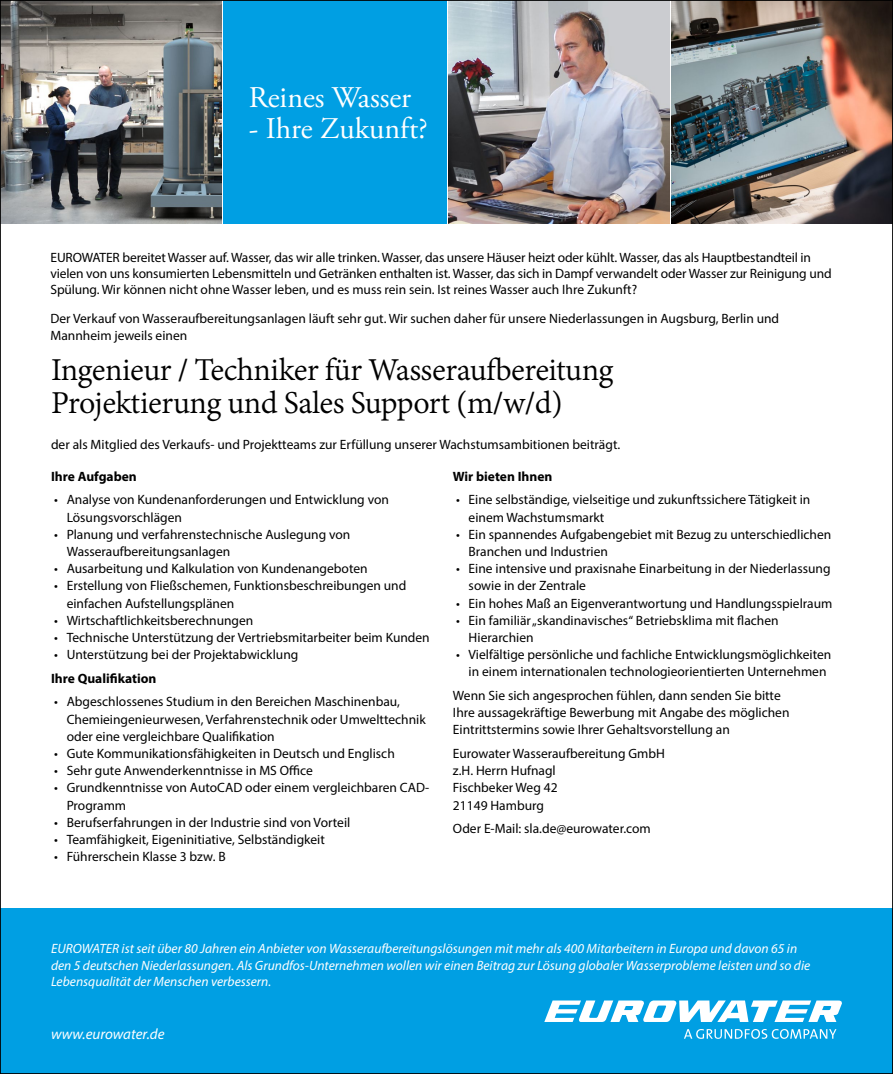
<style>
.page{position:relative;width:893px;height:1074px;background:#fff}
.page>*{position:absolute;margin:0;border:0;box-sizing:border-box;transform-origin:0 0}
.t1{font:34.5px "Adobe Devanagari";letter-spacing:-.015em;color:#000}
.t2{font:30px "Adobe Garamond Pro";color:#fff}
.t3{font:italic 15px "Myriad Pro";color:#fff}
.Text{font:13.5px/17.1px "Myriad Pro";color:#000}
.t4{font:italic 13.5px/16.2px "Myriad Pro";color:#fff}
.t5{font:700 13.5px "Myriad Pro";color:#000}
</style>
<div class="page">
<img style="left:2px;top:2px;width:219px;height:221px">
<img style="left:672px;top:2px;width:219px;height:221px">
<img style="left:449px;top:2px;width:221px;height:221px">
<div style="left:223px;top:0;width:223px;height:223px;background:#009fe3"></div>
<div style="left:0;top:908px;width:893px;height:165px;background:#009fe3"></div>
<svg style="left:684px;top:1029px;width:152px;height:9px"></svg>
<svg style="left:544px;top:1000px;width:298px;height:21px"></svg>
<p class="t2" style="left:249px;top:79px;width:164px">Reines Wasser</p>
<p class="t2" style="left:249px;top:111px;width:181px">- Ihre Zukunft?</p>
<p class="Text" style="left:51px;top:249px;width:783px;line-height:16.2px">EUROWATER bereitet Wasser auf. Wasser, das wir alle trinken. Wasser, das unsere Häuser heizt oder kühlt. Wasser, das als Hauptbestandteil in vielen von uns konsumierten Lebensmitteln und Getränken enthalten ist. Wasser, das sich in Dampf verwandelt oder Wasser zur Reinigung und<br>Spülung. Wir können nicht ohne Wasser leben, und es muss rein sein. Ist reines Wasser auch Ihre Zukunft?</p>
<p class="Text" style="left:51px;top:310px;width:730px;line-height:16.2px">Der Verkauf von Wasseraufbereitungsanlagen läuft sehr gut. Wir suchen daher für unsere Niederlassungen in Augsburg, Berlin und<br>Mannheim jeweils einen</p>
<p class="t1" style="left:51px;top:350px;width:564px">Ingenieur / Techniker für Wasseraufbereitung</p>
<p class="t1" style="left:51px;top:383px;width:513px">Projektierung und Sales Support (m/w/d)</p>
<p class="Text" style="left:51px;top:435px;width:571px">der als Mitglied des Verkaufs- und Projektteams zur Erfüllung unserer Wachstumsambitionen beiträgt.</p>
<h1 class="t5" style="left:51px;top:467px;width:87px">Ihre Aufgaben</h1>
<p class="Text" style="left:67px;top:491px;width:324px;text-indent:-13px">• Analyse von Kundenanforderungen und Entwicklung von<br>Lösungsvorschlägen</p>
<p class="Text" style="left:67px;top:525px;width:285px;text-indent:-13px">• Planung und verfahrenstechnische Auslegung von<br>Wasseraufbereitungsanlagen</p>
<p class="Text" style="left:54px;top:560px;width:315px">• Ausarbeitung und Kalkulation von Kundenangeboten</p>
<p class="Text" style="left:67px;top:577px;width:341px;text-indent:-13px">• Erstellung von Fließschemen, Funktionsbeschreibungen und einfachen Aufstellungsplänen</p>
<p class="Text" style="left:54px;top:611px;width:201px">• Wirtschaftlichkeitsberechnungen</p>
<p class="Text" style="left:54px;top:628px;width:377px">• Technische Unterstützung der Vertriebsmitarbeiter beim Kunden</p>
<p class="Text" style="left:54px;top:645px;width:246px">• Unterstützung bei der Projektabwicklung</p>
<h1 class="t5" style="left:51px;top:669px;width:107px">Ihre Qualifikation</h1>
<p class="Text" style="left:67px;top:693px;width:360px;text-indent:-13px">• Abgeschlossenes Studium in den Bereichen Maschinenbau,<br>Chemieingenieurwesen, Verfahrenstechnik oder Umwelttechnik oder eine vergleichbare Qualifikation</p>
<p class="Text" style="left:54px;top:744px;width:342px">• Gute Kommunikationsfähigkeiten in Deutsch und Englisch</p>
<p class="Text" style="left:54px;top:761px;width:260px">• Sehr gute Anwenderkenntnisse in MS Office</p>
<p class="Text" style="left:67px;top:779px;width:364px;text-indent:-13px">• Grundkenntnisse von AutoCAD oder einem vergleichbaren CAD-<br>Programm</p>
<p class="Text" style="left:54px;top:813px;width:298px">• Berufserfahrungen in der Industrie sind von Vorteil</p>
<p class="Text" style="left:54px;top:830px;width:272px">• Teamfähigkeit, Eigeninitiative, Selbständigkeit</p>
<p class="Text" style="left:54px;top:847px;width:173px">• Führerschein Klasse 3 bzw. B</p>
<h1 class="t5" style="left:453px;top:467px;width:101px">Wir bieten Ihnen</h1>
<p class="Text" style="left:469px;top:491px;width:343px;text-indent:-13px">• Eine selbständige, vielseitige und zukunftssichere Tätigkeit in einem Wachstumsmarkt</p>
<p class="Text" style="left:469px;top:525px;width:364px;text-indent:-13px">• Ein spannendes Aufgabengebiet mit Bezug zu unterschiedlichen<br>Branchen und Industrien</p>
<p class="Text" style="left:469px;top:560px;width:363px;text-indent:-13px">• Eine intensive und praxisnahe Einarbeitung in der Niederlassung sowie in der Zentrale</p>
<p class="Text" style="left:456px;top:594px;width:378px">• Ein hohes Maß an Eigenverantwortung und Handlungsspielraum</p>
<p class="Text" style="left:469px;top:611px;width:311px;text-indent:-13px">• Ein familiär „skandinavisches“ Betriebsklima mit flachen<br>Hierarchien</p>
<p class="Text" style="left:456px;top:645px;width:377px;text-align:center">• Vielfältige persönliche und fachliche Entwicklungsmöglichkeiten in einem internationalen technologieorientierten Unternehmen</p>
<p class="Text" style="left:453px;top:686px;width:338px">Wenn Sie sich angesprochen fühlen, dann senden Sie bitte<br>Ihre aussagekräftige Bewerbung mit Angabe des möglichen<br>Eintrittstermins sowie Ihrer Gehaltsvorstellung an</p>
<p class="Text" style="left:453px;top:744px;width:213px">Eurowater Wasseraufbereitung GmbH</p>
<p class="Text" style="left:453px;top:761px;width:104px">z.H. Herrn Hufnagl</p>
<p class="Text" style="left:453px;top:779px;width:106px">Fischbeker Weg 42</p>
<p class="Text" style="left:453px;top:796px;width:93px">21149 Hamburg</p>
<p class="Text" style="left:453px;top:819px;width:199px">Oder E-Mail: sla.de@eurowater.com</p>
<p class="t4" style="left:51px;top:940px;width:761px">EUROWATER ist seit über 80 Jahren ein Anbieter von Wasseraufbereitungslösungen mit mehr als 400 Mitarbeitern in Europa und davon 65 in den 5 deutschen Niederlassungen. Als Grundfos-Unternehmen wollen wir einen Beitrag zur Lösung globaler Wasserprobleme leisten und so die<br>Lebensqualität der Menschen verbessern.</p>
<p class="t3" style="left:51px;top:1024px;width:115px">www.eurowater.de</p>
</div>
